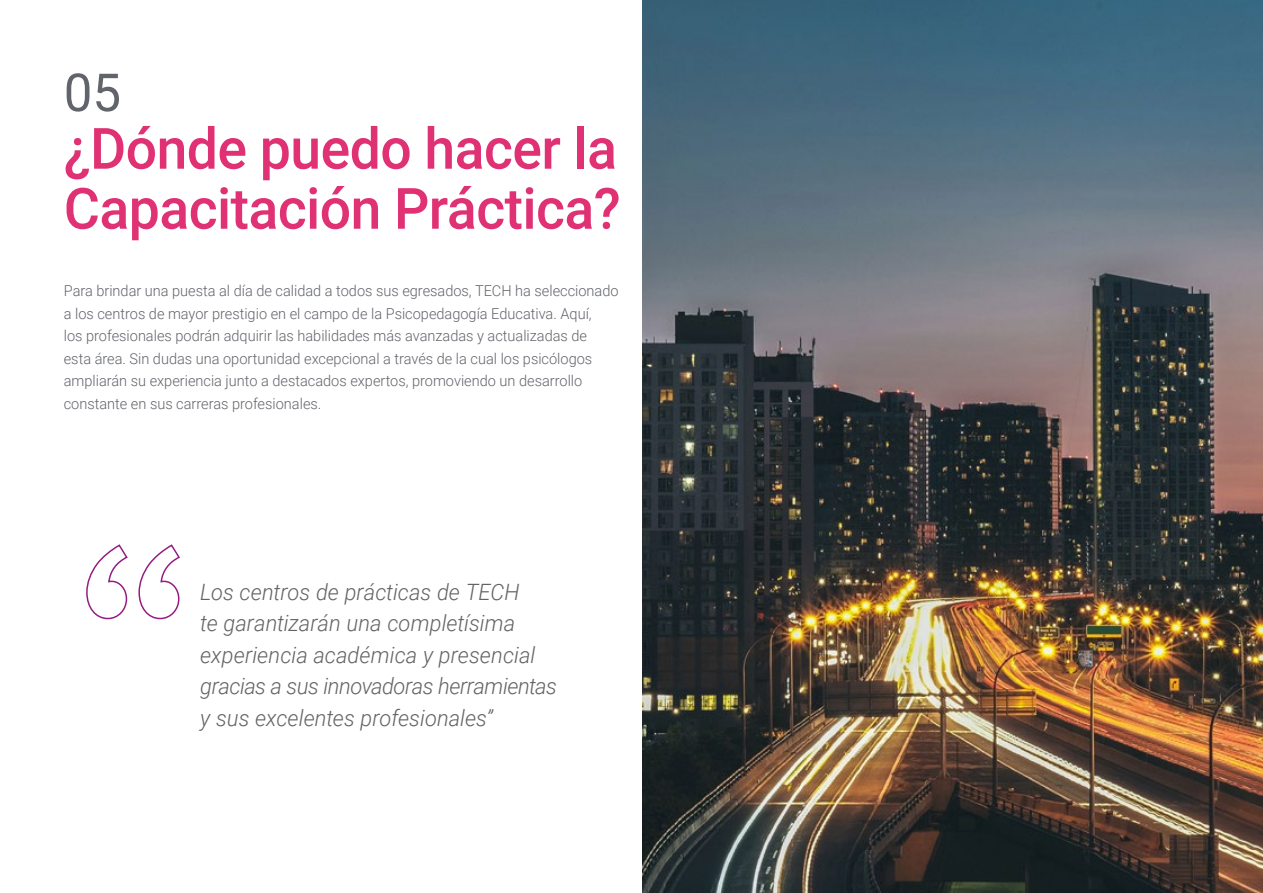
<style>
.page{position:relative;width:1263px;height:893px;background:#fff}
.page>*{position:absolute;margin:0;border:0;box-sizing:border-box;transform-origin:0 0}
.t1{font:500 57px/60px "Roboto";letter-spacing:-.01em;color:#df3174}
.t2{font:52.5px "Roboto";color:#61646a}
.t3{font:italic 300 22.5px/31.5px "Roboto";color:#646363}
.t4{font:300 15px/22.5px "Roboto";color:#61646a}
</style>
<div class="page">
<svg style="left:86px;top:544px;width:94px;height:76px"></svg>
<img style="left:642px;top:0;width:621px;height:893px">
<h2 class="t2" style="left:64px;top:56px;width:59px">05</h2>
<h1 class="t1" style="left:64px;top:116px;width:558px">¿Dónde puedo hacer la<br>Capacitación Práctica?</h1>
<p class="t4" style="left:64px;top:279px;width:556px">Para brindar una puesta al día de calidad a todos sus egresados, TECH ha seleccionado a los centros de mayor prestigio en el campo de la Psicopedagogía Educativa. Aquí,<br>los profesionales podrán adquirir las habilidades más avanzadas y actualizadas de<br>esta área. Sin dudas una oportunidad excepcional a través de la cual los psicólogos ampliarán su experiencia junto a destacados expertos, promoviendo un desarrollo constante en sus carreras profesionales.</p>
<h3 class="t3" style="left:200px;top:575px;width:358px">Los centros de prácticas de TECH<br>te garantizarán una completísima experiencia académica y presencial gracias a sus innovadoras herramientas y sus excelentes profesionales”</h3>
</div>
